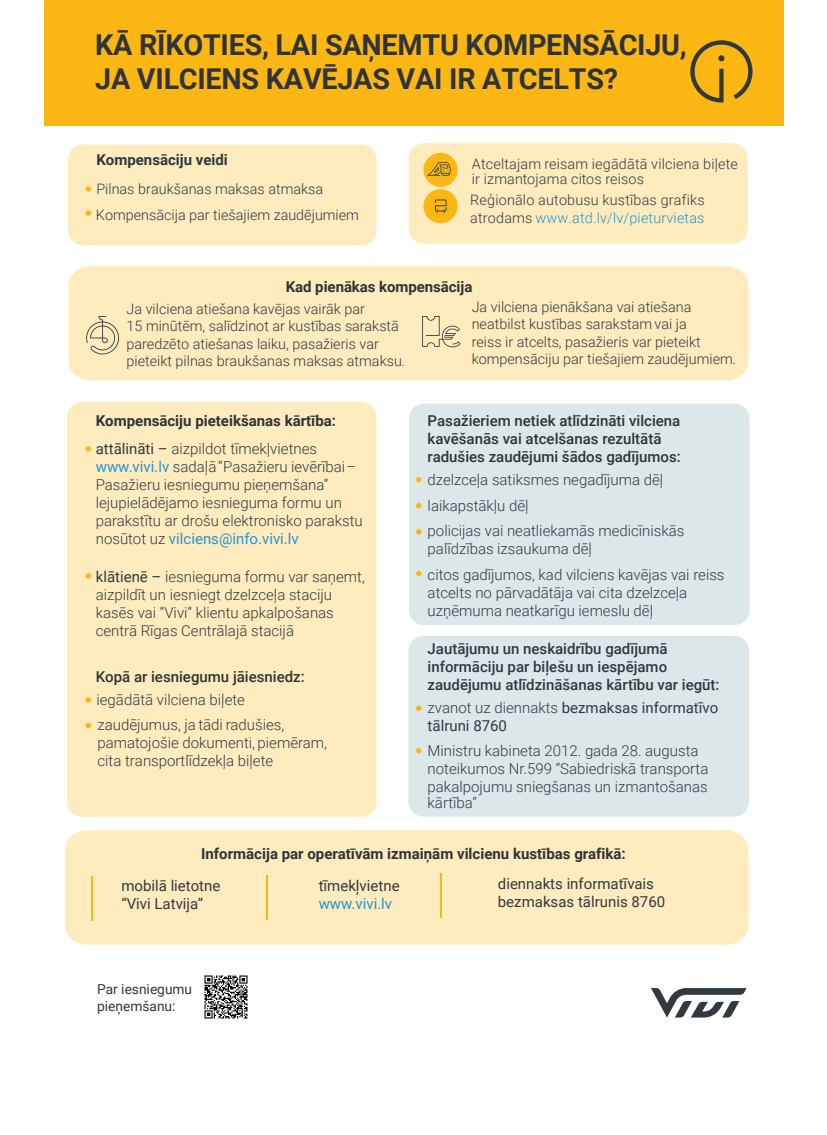
<style>
.page{position:relative;width:827px;height:1135px;background:#fff}
.page>*{position:absolute;margin:0;border:0;box-sizing:border-box;transform-origin:0 0}
.t1{font:700 28.75px/34.5px "Roboto";letter-spacing:-.01em;color:#2e3438}
.t2{font:300 15px/18px "Roboto";color:#30393f}
.t3{font:15px/18px "Roboto";color:#30393f}
.t4{font:500 15px/18px "Roboto";color:#2e3438}
.t5{font:700 15px "Roboto";color:#2e3438}
.t6{font:500 15px/18px "Roboto";color:#30393f}
.t7{font:700 15px "Roboto";color:#30393f}
.t8{font:15px "Roboto";color:#2493d1}
.t9{font:300 14.38px/17.2px "Roboto";color:#30393f}
.t10{font:13.75px/16.5px "Roboto";color:#30393f}
.s1{color:#2493d1}
.s2{font-weight:400}
.s3{font-weight:400;color:#2493d1}
.s4{font-weight:300}
</style>
<div class="page">
<div style="left:408px;top:636px;width:341px;height:181px;background:#dce7ea;border-radius:15px"></div>
<div style="left:409px;top:404px;width:340px;height:221px;background:#dce7ea;border-radius:15px"></div>
<div style="left:408px;top:143px;width:339px;height:101px;background:#ffecbe;border-radius:15px"></div>
<div style="left:68px;top:145px;width:308px;height:100px;background:#ffecbe;border-radius:15px"></div>
<div style="left:423px;top:153px;width:34px;height:34px;background:#fdb714;border-radius:50%"></div>
<div style="left:423px;top:189px;width:34px;height:34px;background:#fdb714;border-radius:50%"></div>
<svg style="left:416px;top:706px;width:5px;height:5px"></svg>
<svg style="left:416px;top:477px;width:5px;height:5px"></svg>
<svg style="left:416px;top:503px;width:5px;height:5px"></svg>
<svg style="left:416px;top:529px;width:5px;height:5px"></svg>
<div style="left:68px;top:266px;width:680px;height:115px;background:#ffecbe"></div>
<div style="left:67px;top:402px;width:309px;height:415px;background:#ffecbe;border-radius:15px"></div>
<svg style="left:416px;top:748px;width:5px;height:5px"></svg>
<svg style="left:416px;top:571px;width:5px;height:5px"></svg>
<div style="left:65px;top:830px;width:683px;height:115px;background:#ffecbe"></div>
<div style="left:33px;top:0;width:765px;height:126px;background:#fdb714"></div>
<svg style="left:86px;top:316px;width:33px;height:38px"></svg>
<svg style="left:422px;top:316px;width:38px;height:31px"></svg>
<svg style="left:651px;top:988px;width:95px;height:29px"></svg>
<svg style="left:427px;top:162px;width:24px;height:14px"></svg>
<svg style="left:435px;top:199px;width:11px;height:14px"></svg>
<svg style="left:690px;top:40px;width:62px;height:63px"></svg>
<hr style="left:265px;top:875px;width:2px;height:44px;background:#fdb714">
<hr style="left:440px;top:874px;width:2px;height:44px;background:#fdb714">
<hr style="left:91px;top:876px;width:2px;height:44px;background:#fdb714">
<img style="left:204px;top:975px;width:44px;height:44px">
<svg style="left:86px;top:446px;width:5px;height:6px"></svg>
<svg style="left:85px;top:573px;width:6px;height:6px"></svg>
<svg style="left:86px;top:697px;width:5px;height:6px"></svg>
<svg style="left:86px;top:723px;width:5px;height:5px"></svg>
<svg style="left:86px;top:186px;width:5px;height:6px"></svg>
<svg style="left:86px;top:210px;width:5px;height:6px"></svg>
<div style="left:784px;top:0;width:43px;height:136px;background:#fff"></div>
<div style="left:0;top:0;width:44px;height:138px;background:#fff"></div>
<h1 class="t1" style="left:95px;top:26px;width:593px">KĀ RĪKOTIES, LAI SAŅEMTU KOMPENSĀCIJU,<br>JA VILCIENS KAVĒJAS VAI IR ATCELTS?</h1>
<p class="t7" style="left:97px;top:149px;width:133px">Kompensāciju veidi</p>
<p class="t9" style="left:96px;top:176px;width:264px;line-height:25.2px">Pilnas braukšanas maksas atmaksa<br>Kompensācija par tiešajiem zaudējumiem</p>
<p class="t9" style="left:472px;top:156px;width:268px;line-height:15px">Atceltajam reisam iegādātā vilciena biļete ir izmantojama citos reisos</p>
<p class="t9" style="left:470px;top:191px;width:236px;line-height:17.6px">Reģionālo autobusu kustības grafiks atrodams <span class="s1">www.atd.lv/lv/pieturvietas</span></p>
<p class="t5" style="left:286px;top:276px;width:188px">Kad pienākas kompensācija</p>
<p class="t9" style="left:127px;top:300px;width:280px">Ja vilciena atiešana kavējas vairāk par<br>15 minūtēm, salīdzinot ar kustības sarakstā paredzēto atiešanas laiku, pasažieris var pieteikt pilnas braukšanas maksas atmaksu.</p>
<p class="t5" style="left:96px;top:411px;width:242px">Kompensāciju pieteikšanas kārtība:</p>
<p class="t2" style="left:96px;top:439px;width:223px"><span class="s2">attālināti –</span> aizpildot tīmekļvietnes</p>
<p class="t2" style="left:96px;top:475px;width:268px">Pasažieru iesniegumu pieņemšan ” lejupielādējamo iesnieguma formu un parakstītu ar drošu elektronisko parakstu nosūtot uz <span class="s3">vilciens@info.vivi.lv</span></p>
<p class="t2" style="left:96px;top:457px;width:262px"><span class="s3">www.vivi.lv</span> sadaļā Pasažieru ievērībai–</p>
<p class="t2" style="left:218px;top:457px;width:6px">“</p>
<p class="t2" style="left:316px;top:475px;width:10px">a</p>
<p class="t2" style="left:96px;top:567px;width:271px"><span class="s2">klātienē –</span> iesnieguma formu var saņemt, aizpildīt un iesniegt dzelzceļa staciju kasēs vai “Vivi” klientu apkalpošanas centrā Rīgas Centrālajā stacijā</p>
<p class="t4" style="left:96px;top:668px;width:210px">Kopā ar iesniegumu jāiesniedz:</p>
<p class="t2" style="left:96px;top:687px;width:189px;line-height:24.9px">iegādātā vilciena biļete zaudējumus, ja tādi radušies,</p>
<p class="t2" style="left:97px;top:733px;width:231px">pamatojošie dokumenti, piemēram, cita transportlīdzekļa biļete</p>
<p class="t9" style="left:472px;top:298px;width:266px">Ja vilciena pienākšana vai atiešana neatbilst kustības sarakstam vai ja<br>reiss ir atcelts, pasažieris var pieteikt kompensāciju par tiešajiem zaudējumiem.</p>
<p class="t4" style="left:427px;top:412px;width:255px">Pasažieriem netiek atlīdzināti vilciena k vēšanās vai atcelšanas rezultātā radušies zaudējumi šādos gadījumos:</p>
<p class="t2" style="left:427px;top:467px;width:258px;line-height:25.5px">dzelzceļa satiksmes negadījuma dēļ laikapstākļu dēļ<br>policijas vai neatliekamās medicīniskās</p>
<p class="t2" style="left:427px;top:536px;width:298px;line-height:25.5px">palīdzības izsaukuma dēļ<br>citos gadījumos, kad vilciens kavējas vai reiss</p>
<p class="t2" style="left:427px;top:583px;width:261px">atcelts no pārvadātāja vai cita dzelzceļa uzņēmuma neatkarīgu iemeslu dēļ</p>
<p class="t4" style="left:435px;top:430px;width:10px">a</p>
<p class="t6" style="left:427px;top:639px;width:293px">Jautājumu un neskaidrību gadījumā informāciju par biļešu un iespējamo zaudējumu atlīdzināšanas kārtību var iegūt:</p>
<p class="t3" style="left:427px;top:698px;width:292px"><span class="s4">zvanot uz diennakts</span> bezmaksas informatīvo tālruni 8760</p>
<p class="t2" style="left:427px;top:741px;width:282px">Ministru kabineta 2012. gada 28. augusta noteikumos Nr.599 “Sabiedriskā transporta pakalpojumu sniegšanas un izmantošanas</p>
<p class="t2" style="left:427px;top:793px;width:51px">kārtība”</p>
<p class="t5" style="left:201px;top:843px;width:426px">Informācija par operatīvām izmaiņām vilcienu kustības grafikā:</p>
<p class="t3" style="left:121px;top:876px;width:100px;line-height:17.5px">mobilā lietotne “Vivi Latvija”</p>
<p class="t3" style="left:319px;top:876px;width:82px">tīmekļvietne</p>
<p class="t8" style="left:319px;top:893px;width:75px">www.vivi.lv</p>
<p class="t10" style="left:97px;top:980px;width:96px">Par iesniegumu pieņemšanu:</p>
<p class="t3" style="left:498px;top:874px;width:169px">diennakts informatīvais bezmaksas tālrunis 8760</p>
</div>
